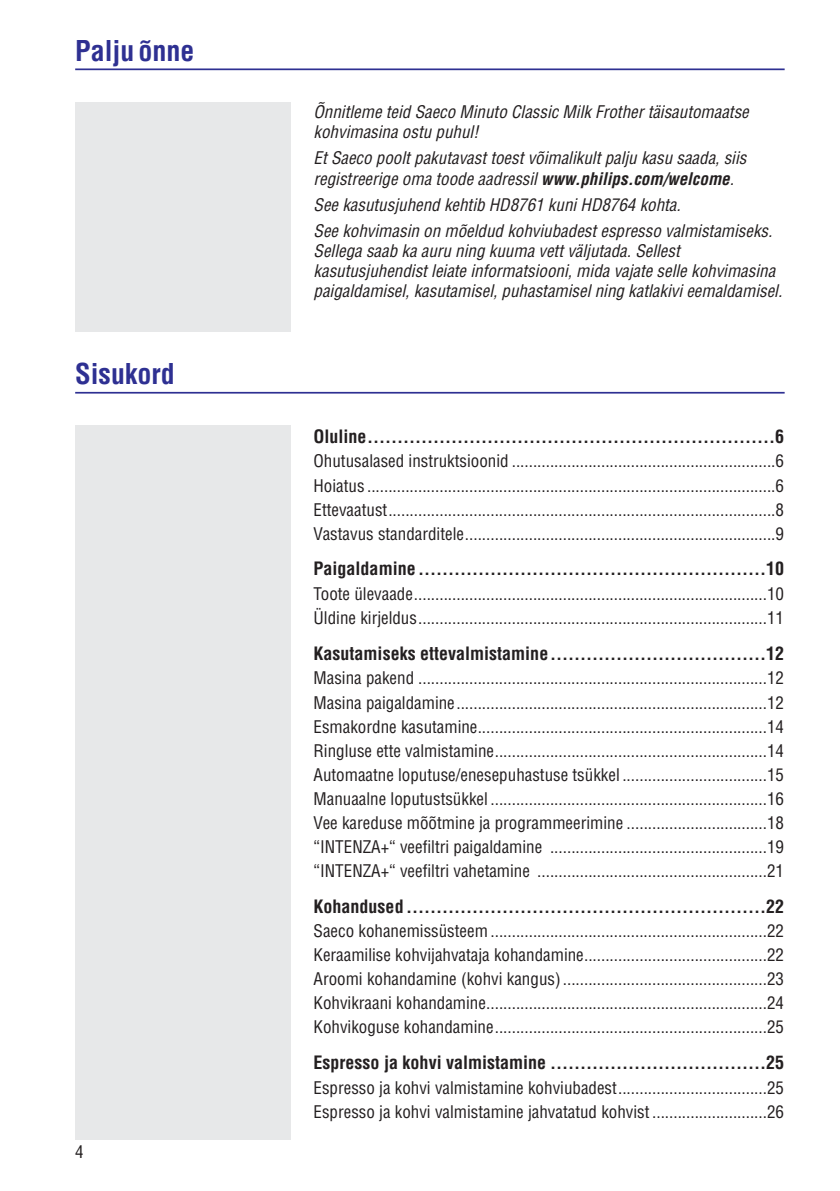
<style>
.page{position:relative;width:840px;height:1191px;background:#fff}
.page>*{position:absolute;margin:0;border:0;box-sizing:border-box;transform-origin:0 0}
.t1{font:700 28px "Rim Helvetica Condensed";color:#2e3092}
.t2{font:700 18px "Rim Helvetica Condensed";color:#231f20}
.t3{font:17px/24px "Rim Helvetica Condensed";color:#231f20;text-align:justify}
.t4{font:italic 17px/20px "Rim Helvetica Condensed";color:#231f20}
.s1{font-weight:700}
</style>
<div class="page">
<div style="left:75px;top:102px;width:216px;height:230px;background:#e7e8e9"></div>
<hr style="left:75px;top:68px;width:709px;height:2px;background:#2e3092">
<div style="left:75px;top:425px;width:216px;height:715px;background:#e7e8e9"></div>
<hr style="left:75px;top:392px;width:709px;height:1px;background:#2e3092">
<h1 class="t1" style="left:75px;top:40px;width:121px">Palju õnne</h1>
<h1 class="t1" style="left:75px;top:363px;width:101px">Sisukord</h1>
<p class="t3" style="left:75px;top:1141px;width:10px">4</p>
<p class="t4" style="left:313px;top:104px;width:436px">Õnnitleme teid Saeco Minuto Classic Milk Frother täisautomaatse kohvimasina ostu puhul!</p>
<p class="t4" style="left:313px;top:150px;width:434px">Et Saeco poolt pakutavast toest võimalikult palju kasu saada, siis registreerige oma toode aadressil <span class="s1">www.philips.com/welcome</span>.</p>
<p class="t4" style="left:313px;top:193px;width:460px;line-height:26px">See kasutusjuhend kehtib HD8761 kuni HD8764 kohta.<br>See kohvimasin on mõeldud kohviubadest espresso valmistamiseks.</p>
<p class="t4" style="left:313px;top:242px;width:470px">Sellega saab ka auru ning kuuma vett väljutada. Sellest kasutusjuhendist leiate informatsiooni, mida vajate selle kohvimasina paigaldamisel, kasutamisel, puhastamisel ning katlakivi eemaldamisel.</p>
<p class="t2" style="left:313px;top:429px;width:471px">Oluline....................................................................6</p>
<p class="t3" style="left:313px;top:451px;width:471px">Ohutusalased instruktsioonid ..............................................................6<br>Hoiatus ................................................................................................6<br>Ettevaatust...........................................................................................8<br>Vastavus standarditele.........................................................................9</p>
<p class="t2" style="left:313px;top:562px;width:471px">Paigaldamine..........................................................10</p>
<p class="t3" style="left:313px;top:583px;width:471px">Toote ülevaade...................................................................................10<br>Üldine kirjeldus..................................................................................11</p>
<p class="t2" style="left:313px;top:646px;width:471px">Kasutamiseks ettevalmistamine....................................12</p>
<p class="t3" style="left:313px;top:667px;width:471px">Masina pakend ..................................................................................12<br>Masina paigaldamine.........................................................................12<br>Esmakordne kasutamine....................................................................14<br>Ringluse ette valmistamine................................................................14<br>Automaatne loputuse/enesepuhastuse tsükkel ..................................15<br>Manuaalne loputustsükkel .................................................................16<br>Vee kareduse mõõtmine ja programmeerimine .................................18</p>
<p class="t3" style="left:313px;top:836px;width:471px">“INTENZA+“ veefiltri paigaldamine ...................................................19 “INTENZA+“ veefiltri vahetamine ......................................................21</p>
<p class="t2" style="left:313px;top:899px;width:471px">Kohandused............................................................22</p>
<p class="t3" style="left:313px;top:920px;width:471px">Saeco kohanemissüsteem .................................................................22<br>Keraamilise kohvijahvataja kohandamine...........................................22<br>Aroomi kohandamine (kohvi kangus)................................................23<br>Kohvikraani kohandamine..................................................................24<br>Kohvikoguse kohandamine................................................................25</p>
<p class="t2" style="left:313px;top:1055px;width:471px">Espresso ja kohvi valmistamine ....................................25</p>
<p class="t3" style="left:313px;top:1077px;width:471px">Espresso ja kohvi valmistamine kohviubadest...................................25<br>Espresso ja kohvi valmistamine jahvatatud kohvist ...........................26</p>
</div>
